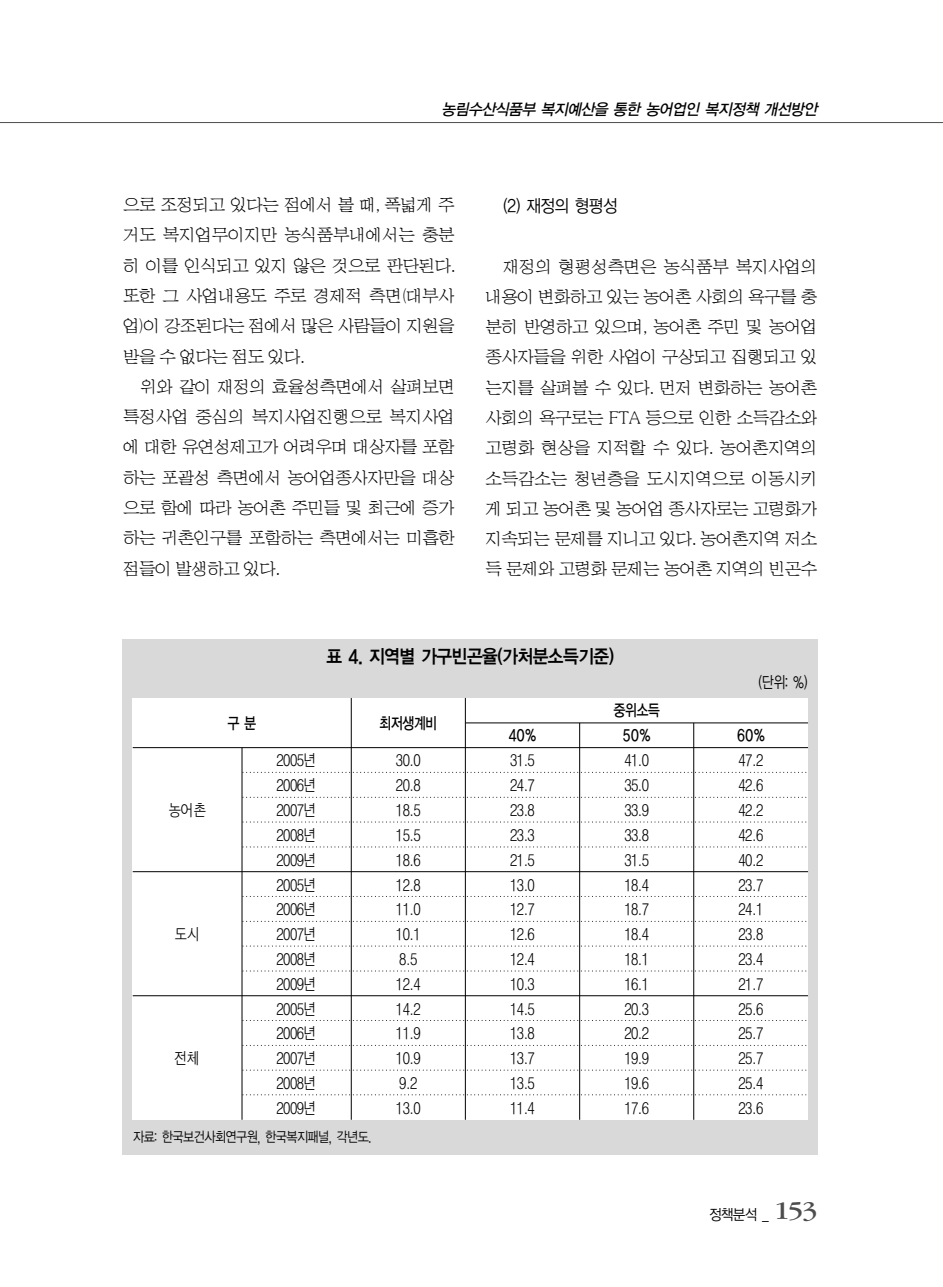
<style>
.page{position:relative;width:943px;height:1287px;background:#fff}
.page>*{position:absolute;margin:0;border:0;box-sizing:border-box;transform-origin:0 0}
.t1{font:18.9px "YGO14";letter-spacing:-.105em;color:#000;scale:.9 1}
.t2{font:17.5px/30.3px "HY Sin Mun Myeong Jo";letter-spacing:-.085em;color:#000;text-align:justify}
.t3{font:17.5px "YGO12";letter-spacing:-.11em;color:#000;scale:.9 1}
.t4{font:500 16.1px/24.8px "HY Go Thic";letter-spacing:-.085em;color:#000;text-align:justify;scale:.85 1}
.t5{font:16.1px "YGO13";letter-spacing:-.11em;color:#000;scale:.8 1}
.t6{font:16.1px "YGO12";color:#000;scale:.8 1}
.t7{font:italic 15.75px "YGO13";color:#000;scale:.95 1}
.t8{font:14.88px "YGO12";color:#000;scale:.9 1}
.t9{font:14px "YGO12";letter-spacing:-.11em;color:#000;scale:.85 1}
.s1{font-family:"Garamand SW";font-size:26.25px;color:#4d4d4d}
</style>
<div class="page">
<hr style="left:0;top:122px;width:942px;height:1px;background:#4d4d4d">
<div style="left:123px;top:638px;width:694px;height:516px;background:#d9d9d9"></div>
<div style="left:133px;top:698px;width:674px;height:422px;background:#fff"></div>
<hr style="left:133px;top:747px;width:674px;height:1px;background:#000">
<svg style="left:243px;top:772px;width:564px;height:1px"></svg>
<svg style="left:243px;top:797px;width:564px;height:1px"></svg>
<svg style="left:243px;top:822px;width:564px;height:1px"></svg>
<svg style="left:243px;top:847px;width:564px;height:1px"></svg>
<svg style="left:243px;top:896px;width:564px;height:1px"></svg>
<svg style="left:243px;top:921px;width:564px;height:1px"></svg>
<svg style="left:243px;top:946px;width:564px;height:1px"></svg>
<svg style="left:243px;top:971px;width:564px;height:1px"></svg>
<svg style="left:243px;top:1020px;width:564px;height:1px"></svg>
<svg style="left:243px;top:1045px;width:564px;height:1px"></svg>
<svg style="left:243px;top:1070px;width:564px;height:1px"></svg>
<svg style="left:243px;top:1094px;width:564px;height:1px"></svg>
<hr style="left:465px;top:722px;width:342px;height:1px;background:#000">
<hr style="left:133px;top:871px;width:674px;height:1px;background:#000">
<hr style="left:133px;top:995px;width:674px;height:1px;background:#000">
<hr style="left:241px;top:748px;width:1px;height:372px;background:#000">
<hr style="left:351px;top:698px;width:1px;height:422px;background:#000">
<hr style="left:465px;top:698px;width:1px;height:422px;background:#000">
<hr style="left:579px;top:723px;width:1px;height:397px;background:#000">
<hr style="left:693px;top:723px;width:1px;height:397px;background:#000">
<p class="t7" style="left:441px;top:103px;width:401px">농림수산식품부 복지예산을 통한 농어업인 복지정책 개선방안</p>
<p class="t2" style="left:123px;top:191px;width:334px">으로 조정되고 있다는 점에서 볼 때, 폭넓게 주 거도 복지업무이지만 농식품부내에서는 충분 히 이를 인식되고 있지 않은 것으로 판단된다. 또한 그 사업내용도 주로 경제적 측면(대부사 업)이 강조된다는 점에서 많은 사람들이 지원을 받을 수 없다는 점도 있다.</p>
<p class="t2" style="left:123px;top:372px;width:334px;text-indent:17px">위와 같이 재정의 효율성측면에서 살펴보면 특정사업 중심의 복지사업진행으로 복지사업 에 대한 유연성제고가 어려우며 대상자를 포함 하는 포괄성 측면에서 농어업종사자만을 대상 으로 함에 따라 농어촌 주민들 및 최근에 증가 하는 귀촌인구를 포함하는 측면에서는 미흡한 점들이 발생하고 있다.</p>
<p class="t3" style="left:502px;top:198px;width:130px">(2) 재정의 형평성</p>
<p class="t2" style="left:485px;top:252px;width:334px;text-indent:17px">재정의 형평성측면은 농식품부 복지사업의 내용이 변화하고 있는 농어촌 사회의 욕구를 충 분히 반영하고 있으며, 농어촌 주민 및 농어업 종사자들을 위한 사업이 구상되고 집행되고 있 는지를 살펴볼 수 있다. 먼저 변화하는 농어촌 사회의 욕구로는 FTA 등으로 인한 소득감소와 고령화 현상을 지적할 수 있다. 농어촌지역의 소득감소는 청년층을 도시지역으로 이동시키 게 되고 농어촌 및 농어업 종사자로는 고령화가 지속되는 문제를 지니고 있다. 농어촌지역 저소 득 문제와 고령화 문제는 농어촌 지역의 빈곤수</p>
<p class="t4" style="left:168px;top:799px;width:47px">농어촌</p>
<p class="t4" style="left:174px;top:923px;width:32px">도시</p>
<p class="t4" style="left:174px;top:1047px;width:32px">전체</p>
<p class="t5" style="left:227px;top:715px;width:38px">구 분</p>
<p class="t1" style="left:326px;top:648px;width:322px">표 4. 지역별 가구빈곤율(가처분소득기준)</p>
<p class="t6" style="left:757px;top:674px;width:64px">(단위: %)</p>
<p class="t5" style="left:379px;top:715px;width:75px">최저생계비</p>
<p class="t5" style="left:613px;top:703px;width:61px">중위소득</p>
<p class="t5" style="left:508px;top:728px;width:37px">40%</p>
<p class="t5" style="left:622px;top:728px;width:37px">50%</p>
<p class="t5" style="left:736px;top:728px;width:37px">60%</p>
<p class="t4" style="left:276px;top:749px;width:50px">2005년 2006년 2007년 2008년 2009년 2005년 2006년 2007년 2008년 2009년 2005년 2006년 2007년 2008년 2009년</p>
<p class="t4" style="left:395px;top:749px;width:31px;text-align:left">30.0<br>20.8<br>18.5<br>15.5<br>18.6<br>12.8<br>11.0<br>10.1<br>8.5<br>12.4<br>14.2<br>11.9<br>10.9<br>9.2<br>13.0</p>
<p class="t4" style="left:509px;top:749px;width:31px">31.5<br>24.7<br>23.8<br>23.3<br>21.5<br>13.0<br>12.7<br>12.6<br>12.4<br>10.3<br>14.5<br>13.8<br>13.7<br>13.5<br>11.4</p>
<p class="t4" style="left:623px;top:749px;width:31px">41.0<br>35.0<br>33.9<br>33.8<br>31.5<br>18.4<br>18.7<br>18.4<br>18.1<br>16.1<br>20.3<br>20.2<br>19.9<br>19.6<br>17.6</p>
<p class="t4" style="left:737px;top:749px;width:31px">47.2<br>42.6<br>42.2<br>42.6<br>40.2<br>23.7<br>24.1<br>23.8<br>23.4<br>21.7<br>25.6<br>25.7<br>25.7<br>25.4<br>23.6</p>
<p class="t9" style="left:133px;top:1130px;width:282px">자료: 한국보건사회연구원, 한국복지패널, 각년도.</p>
<p class="t8" style="left:708px;top:1207px;width:123px">정책분석 _ <span class="s1">153</span></p>
</div>
